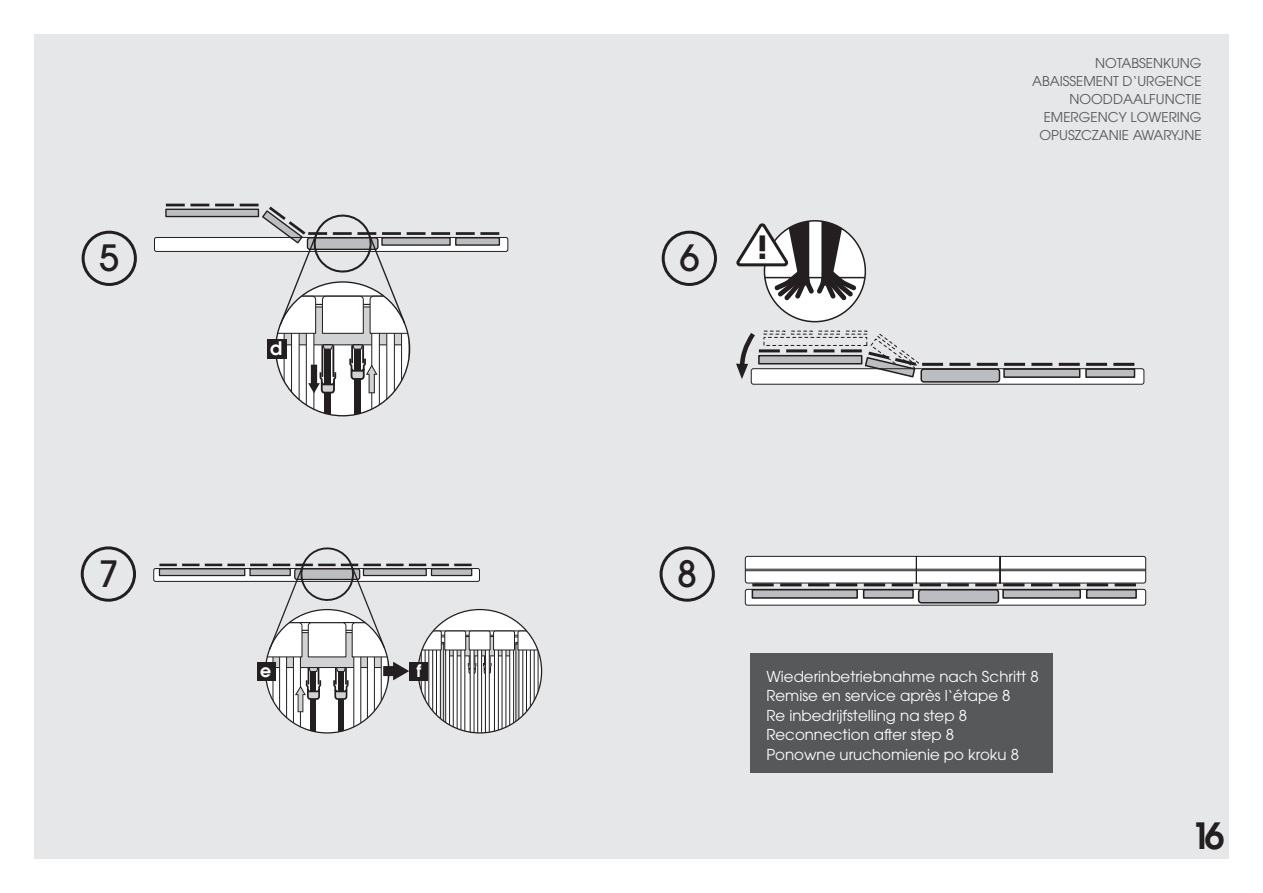
<style>
.page{position:relative;width:1263px;height:893px;background:#fff}
.page>*{position:absolute;margin:0;border:0;box-sizing:border-box;transform-origin:0 0}
.t1{font:500 36px "Avant Garde Gothic ITC";color:#231f20}
.t2{font:36px "Avant Garde Gothic ITC Dm";color:#231f20}
.t3{font:700 31.8px "ITC Avant Garde Pro";color:#231f20}
.t4{font:18.6px "Avant Garde Gothic ITC Dm";color:#fff}
.t5{font:17.25px "Avant Garde Gothic ITC Dm";color:#fff}
.t6{font:15px/19.5px "ITC Avant Garde Pro";color:#fff}
.t7{font:13.5px/18px "ITC Avant Garde Pro";color:#57585a;text-align:right}
</style>
<div class="page">
<div style="left:34px;top:34px;width:1195px;height:825px;background:#e6e7e9"></div>
<div style="left:82px;top:231px;width:55px;height:55px;border:3px solid #231f20;border-radius:50%"></div>
<div style="left:662px;top:231px;width:55px;height:55px;border:3px solid #231f20;border-radius:50%"></div>
<div style="left:154px;top:237px;width:354px;height:14px;background:#fff;border-radius:2px"></div>
<hr style="left:407px;top:232px;width:18px;height:3px;background:#231f20">
<hr style="left:431px;top:232px;width:19px;height:3px;background:#231f20">
<hr style="left:456px;top:232px;width:19px;height:3px;background:#231f20">
<hr style="left:480px;top:232px;width:19px;height:3px;background:#231f20">
<div style="left:381px;top:237px;width:70px;height:9px;background:#bcbdc0;border:1px solid #231f20"></div>
<div style="left:456px;top:238px;width:43px;height:7px;background:#bcbdc0"></div>
<div style="left:455px;top:237px;width:45px;height:9px;border:1px solid #231f20"></div>
<svg style="left:166px;top:204px;width:43px;height:2px"></svg>
<svg style="left:215px;top:204px;width:19px;height:2px"></svg>
<div style="left:165px;top:209px;width:94px;height:8px;background:#bcbdc0;border:1px solid #231f20"></div>
<div style="left:154px;top:237px;width:354px;height:15px;border:1px solid #231f20;border-radius:2px"></div>
<svg style="left:240px;top:204px;width:170px;height:212px"></svg>
<svg style="left:154px;top:568px;width:325px;height:13px"></svg>
<div style="left:153px;top:568px;width:327px;height:14px;border:1px solid #231f20;border-radius:2px"></div>
<svg style="left:159px;top:564px;width:40px;height:2px"></svg>
<div style="left:159px;top:569px;width:86px;height:6px;background:#bcbdc0"></div>
<div style="left:159px;top:568px;width:86px;height:8px;border:1px solid #231f20"></div>
<svg style="left:205px;top:547px;width:337px;height:186px"></svg>
<div style="left:745px;top:589px;width:401px;height:16px;background:#fff;border-radius:2px"></div>
<div style="left:745px;top:589px;width:401px;height:16px;border:1px solid #231f20;border-radius:2px"></div>
<svg style="left:745px;top:556px;width:401px;height:28px;background:#eaeaea"></svg>
<hr style="left:752px;top:583px;width:22px;height:3px;background:#231f20">
<hr style="left:780px;top:583px;width:21px;height:3px;background:#231f20">
<hr style="left:808px;top:583px;width:21px;height:3px;background:#231f20">
<hr style="left:836px;top:583px;width:21px;height:3px;background:#231f20">
<hr style="left:864px;top:583px;width:21px;height:3px;background:#231f20">
<hr style="left:892px;top:583px;width:21px;height:3px;background:#231f20">
<hr style="left:919px;top:583px;width:22px;height:3px;background:#231f20">
<hr style="left:947px;top:583px;width:22px;height:3px;background:#231f20">
<hr style="left:975px;top:583px;width:22px;height:3px;background:#231f20">
<hr style="left:1003px;top:583px;width:21px;height:3px;background:#231f20">
<hr style="left:1031px;top:583px;width:21px;height:3px;background:#231f20">
<hr style="left:1059px;top:583px;width:21px;height:3px;background:#231f20">
<hr style="left:1087px;top:583px;width:21px;height:3px;background:#231f20">
<hr style="left:1115px;top:583px;width:21px;height:3px;background:#231f20">
<div style="left:919px;top:590px;width:79px;height:13px;background:#bcbdc0;border-radius:3px"></div>
<div style="left:918px;top:589px;width:81px;height:14px;border:2px solid #231f20;border-radius:3px"></div>
<div style="left:1003px;top:590px;width:77px;height:8px;background:#bcbdc0"></div>
<div style="left:1002px;top:589px;width:79px;height:10px;border:2px solid #231f20"></div>
<div style="left:1087px;top:590px;width:49px;height:8px;background:#bcbdc0"></div>
<div style="left:1086px;top:589px;width:51px;height:10px;border:2px solid #231f20"></div>
<div style="left:752px;top:590px;width:105px;height:8px;background:#bcbdc0"></div>
<div style="left:752px;top:589px;width:106px;height:10px;border:2px solid #231f20"></div>
<div style="left:864px;top:590px;width:49px;height:8px;background:#bcbdc0"></div>
<div style="left:863px;top:589px;width:51px;height:10px;border:2px solid #231f20"></div>
<hr style="left:745px;top:569px;width:401px;height:1px;background:#231f20">
<hr style="left:745px;top:570px;width:401px;height:1px;background:#231f20">
<div style="left:751px;top:369px;width:393px;height:15px;background:#fff;border-radius:2px"></div>
<hr style="left:922px;top:363px;width:21px;height:3px;background:#231f20">
<hr style="left:949px;top:363px;width:21px;height:3px;background:#231f20">
<hr style="left:977px;top:363px;width:21px;height:3px;background:#231f20">
<hr style="left:1004px;top:363px;width:21px;height:3px;background:#231f20">
<hr style="left:1031px;top:363px;width:21px;height:3px;background:#231f20">
<hr style="left:1059px;top:363px;width:21px;height:3px;background:#231f20">
<hr style="left:1086px;top:363px;width:21px;height:3px;background:#231f20">
<hr style="left:1113px;top:363px;width:21px;height:3px;background:#231f20">
<div style="left:921px;top:369px;width:78px;height:13px;background:#bcbdc0;border-radius:3px"></div>
<div style="left:920px;top:368px;width:80px;height:15px;border:2px solid #231f20;border-radius:3px"></div>
<div style="left:1004px;top:369px;width:76px;height:8px;background:#bcbdc0"></div>
<div style="left:1003px;top:368px;width:77px;height:10px;border:2px solid #231f20"></div>
<div style="left:1086px;top:369px;width:48px;height:8px;background:#bcbdc0"></div>
<div style="left:1085px;top:368px;width:50px;height:10px;border:2px solid #231f20"></div>
<svg style="left:736px;top:330px;width:183px;height:49px"></svg>
<div style="left:751px;top:368px;width:393px;height:17px;border:1px solid #231f20;border-radius:2px"></div>
<div style="left:764px;top:221px;width:101px;height:101px;background:#fff;border-radius:50%"></div>
<hr style="left:764px;top:277px;width:101px;height:1px;background:#231f20">
<svg style="left:736px;top:220px;width:120px;height:80px"></svg>
<div style="left:81px;top:546px;width:55px;height:56px;border:3px solid #231f20;border-radius:50%"></div>
<div style="left:659px;top:546px;width:56px;height:56px;border:3px solid #231f20;border-radius:50%"></div>
<div style="left:750px;top:653px;width:303px;height:119px;background:#57585a"></div>
<h1 class="t1" style="left:99px;top:235px;width:21px">5</h1>
<h1 class="t1" style="left:679px;top:235px;width:21px">6</h1>
<p class="t4" style="left:270px;top:336px;width:14px">d</p>
<h2 class="t3" style="left:757px;top:226px;width:12px">!</h2>
<p class="t7" style="left:1032px;top:54px;width:171px">NOTABSENKUNG<br>ABAISSEMENT D‘URGENCE<br>NOODDAALFUNCTIE<br>EMERGENCY LOWERING<br>OPUSZCZANIE AWARYJNE</p>
<h1 class="t1" style="left:98px;top:551px;width:21px">7</h1>
<h1 class="t1" style="left:677px;top:551px;width:21px">8</h1>
<p class="t5" style="left:260px;top:660px;width:13px">e</p>
<p class="t5" style="left:416px;top:660px;width:6px">f</p>
<p class="t6" style="left:766px;top:666px;width:274px">Wiederinbetriebnahme nach Schritt 8<br>Remise en service après l‘étape 8<br>Re inbedrijfstelling na step 8<br>Reconnection after step 8<br>Ponowne uruchomienie po kroku 8</p>
<h1 class="t2" style="left:1191px;top:812px;width:36px">16</h1>
</div>
